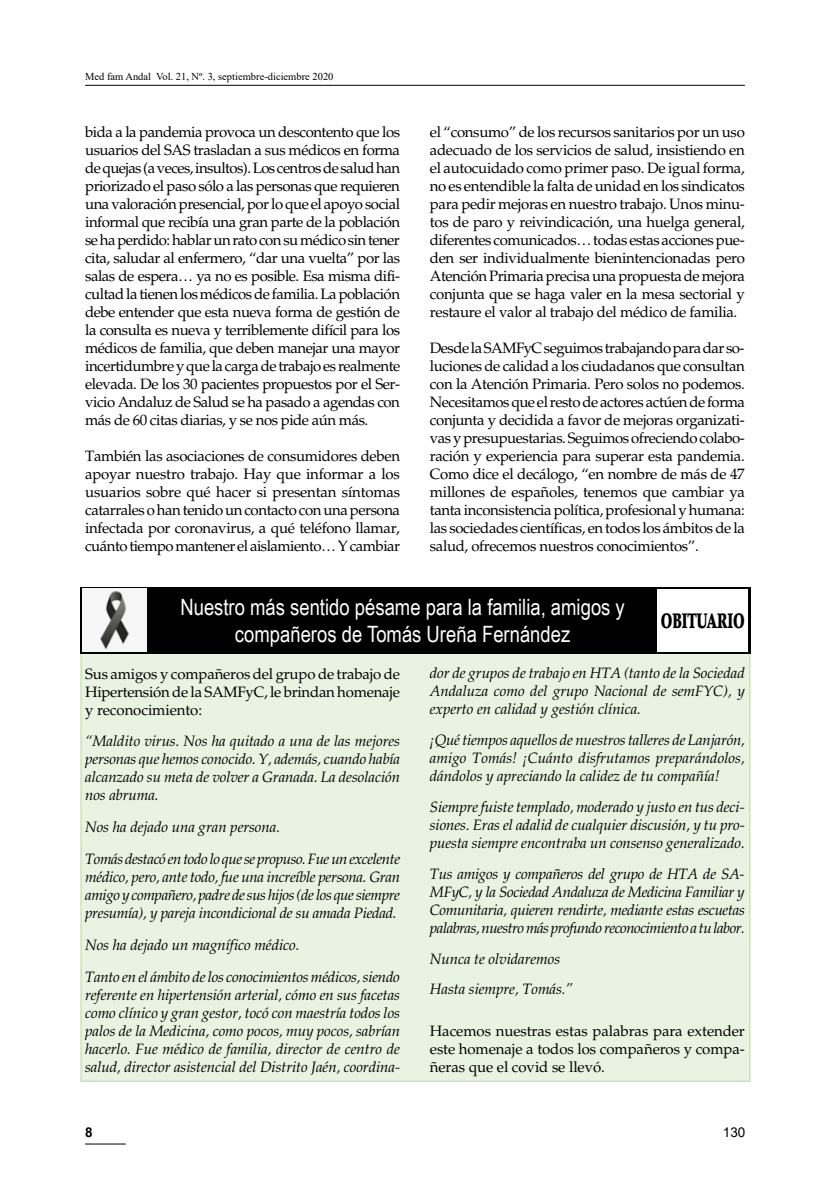
<style>
.page{position:relative;width:830px;height:1191px;background:#fff}
.page>*{position:absolute;margin:0;border:0;box-sizing:border-box;transform-origin:0 0}
.t1{font:22.5px/27px "Arial Narrow";color:#fff;text-align:center}
.t2{font:900 21px "Palatino";letter-spacing:-.005em;color:#000;scale:.65 1}
.t3{font:15px/18px "Palatino";letter-spacing:-.02em;color:#000;text-align:justify}
.t4{font:italic 15px/18px "Palatino";letter-spacing:-.005em;color:#000;text-align:justify}
.t5{font:italic 15px/31.8px "Palatino";letter-spacing:-.03em;color:#000}
.t6{font:13.5px "Arial";color:#000}
.t7{font:700 13.5px "Arial";color:#000}
.t8{font:10.5px "Times New Roman";color:#000}
</style>
<div class="page">
<hr style="left:85px;top:1143px;width:41px;height:1px;background:#000">
<hr style="left:85px;top:85px;width:659px;height:1px;background:#000">
<div style="left:80px;top:600px;width:670px;height:482px;background:#e9f3e1;border:2px solid #cde2bb"></div>
<div style="left:80px;top:587px;width:670px;height:66px;background:#000"></div>
<img style="left:82px;top:589px;width:64px;height:62px">
<div style="left:657px;top:589px;width:90px;height:62px;background:#fff"></div>
<p class="t8" style="left:85px;top:69px;width:250px">Med fam Andal Vol. 21, Nº. 3, septiembre-diciembre 2020</p>
<p class="t3" style="left:85px;top:123px;width:316px">bida a la pandemia provoca un descontento que los usuarios del SAS trasladan a sus médicos en forma de quejas (a veces, insultos). Los centros de salud han priorizado el paso sólo a las personas que requieren una valoración presencial, por lo que el apoyo social informal que recibía una gran parte de la población se ha perdido: hablar un rato con su médico sin tener cita, saludar al enfermero, “dar una vuelta” por las salas de espera… ya no es posible. Esa misma difi&shy;cultad la tienen los médicos de familia. La población debe entender que esta nueva forma de gestión de la consulta es nueva y terriblemente difícil para los médicos de familia, que deben manejar una mayor incertidumbre y que la carga de trabajo es realmente elevada. De los 30 pacientes propuestos por el Ser&shy;vicio Andaluz de Salud se ha pasado a agendas con más de 60 citas diarias, y se nos pide aún más.</p>
<p class="t3" style="left:85px;top:447px;width:316px">También las asociaciones de consumidores deben apoyar nuestro trabajo. Hay que informar a los usuarios sobre qué hacer si presentan síntomas catarrales o han tenido un contacto con una persona infectada por coronavirus, a qué teléfono llamar, cuánto tiempo mantener el aislamiento… Y cambiar</p>
<p class="t3" style="left:429px;top:123px;width:316px">el “consumo” de los recursos sanitarios por un uso adecuado de los servicios de salud, insistiendo en el autocuidado como primer paso. De igual forma, no es entendible la falta de unidad en los sindicatos para pedir mejoras en nuestro trabajo. Unos minu&shy;tos de paro y reivindicación, una huelga general, diferentes comunicados… todas estas acciones pue&shy;den ser individualmente bienintencionadas pero Atención Primaria precisa una propuesta de mejora conjunta que se haga valer en la mesa sectorial y restaure el valor al trabajo del médico de familia.</p>
<p class="t3" style="left:429px;top:339px;width:316px">Desde la SAMFyC seguimos trabajando para dar so&shy;luciones de calidad a los ciudadanos que consultan con la Atención Primaria. Pero solos no podemos.<br>Necesitamos que el resto de actores actúen de forma conjunta y decidida a favor de mejoras organizati&shy;vas y presupuestarias. Seguimos ofreciendo colabo&shy;ración y experiencia para superar esta pandemia.<br>Como dice el decálogo, “en nombre de más de 47 millones de españoles, tenemos que cambiar ya tanta inconsistencia política, profesional y humana: las sociedades científicas, en todos los ámbitos de la salud, ofrecemos nuestros conocimientos”.</p>
<h1 class="t1" style="left:180px;top:593px;width:446px">Nuestro más sentido pésame para la familia, amigos y compañeros de Tomás Ureña Fernández</h1>
<h2 class="t2" style="left:660px;top:608px;width:131px">OBITUARIO</h2>
<p class="t3" style="left:85px;top:665px;width:316px">Sus amigos y compañeros del grupo de trabajo de Hipertensión de la SAMFyC, le brindan homenaje y reconocimiento:</p>
<p class="t4" style="left:85px;top:732px;width:316px">“Maldito virus. Nos ha quitado a una de las mejores personas que hemos conocido. Y, además, cuando había alcanzado su meta de volver a Granada. La desolación nos abruma.</p>
<p class="t5" style="left:85px;top:811px;width:316px">Nos ha dejado una gran persona.<br>Tomás destacó en todo lo que se propuso. Fue un excelente</p>
<p class="t4" style="left:85px;top:868px;width:316px">médico, pero, ante todo, fue una increíble persona. Gran amigo y compañero, padre de sus hijos (de los que siempre presumía), y pareja incondicional de su amada Piedad.</p>
<p class="t4" style="left:85px;top:929px;width:316px;line-height:31.8px">Nos ha dejado un magnífico médico.<br>Tanto en el ámbito de los conocimientos médicos, siendo</p>
<p class="t4" style="left:85px;top:986px;width:316px">referente en hipertensión arterial, cómo en sus facetas como clínico y gran gestor, tocó con maestría todos los palos de la Medicina, como pocos, muy pocos, sabrían hacerlo. Fue médico de familia, director de centro de salud, director asistencial del Distrito Jaén, coordina-</p>
<p class="t7" style="left:85px;top:1122px;width:9px">8</p>
<p class="t4" style="left:429px;top:664px;width:316px">dor de grupos de trabajo en HTA (tanto de la Sociedad Andaluza como del grupo Nacional de semFYC), y experto en calidad y gestión clínica.</p>
<p class="t4" style="left:429px;top:731px;width:316px">¡Qué tiempos aquellos de nuestros talleres de Lanjarón, amigo Tomás! ¡Cuánto disfrutamos preparándolos, dándolos y apreciando la calidez de tu compañía!</p>
<p class="t4" style="left:429px;top:798px;width:316px">Siempre fuiste templado, moderado y justo en tus deci&shy;siones. Eras el adalid de cualquier discusión, y tu pro&shy;puesta siempre encontraba un consenso generalizado.</p>
<p class="t4" style="left:429px;top:865px;width:316px">Tus amigos y compañeros del grupo de HTA de SA-MFyC, y la Sociedad Andaluza de Medicina Familiar y Comunitaria, quieren rendirte, mediante estas escuetas palabras, nuestro más profundo reconocimiento a tu labor.</p>
<p class="t4" style="left:429px;top:943px;width:145px;line-height:30.8px">Nunca te olvidaremos<br>Hasta siempre, Tomás.”</p>
<p class="t3" style="left:429px;top:1021px;width:316px">Hacemos nuestras estas palabras para extender este homenaje a todos los compañeros y compa&shy;ñeras que el covid se llevó.</p>
<p class="t6" style="left:722px;top:1122px;width:24px">130</p>
</div>
